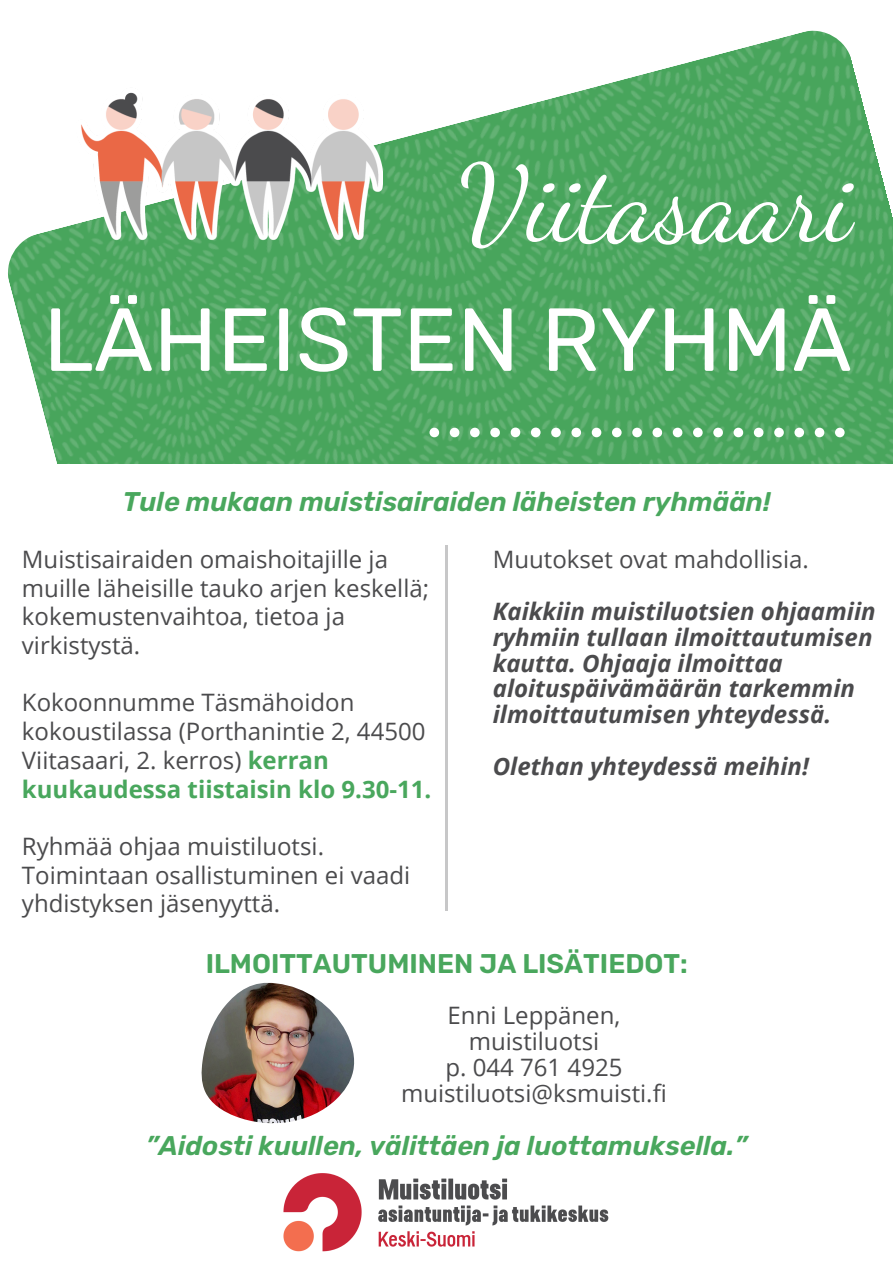
<style>
.page{position:relative;width:893px;height:1263px;background:#fff}
.page>*{position:absolute;margin:0;border:0;box-sizing:border-box;transform-origin:0 0}
.t1{font:108.07px "Dancing Script";color:#fff}
.t2{font:89.25px "Rubik";color:#fff}
.t3{font:italic 600 27px "Rubik";color:#49a75d}
.t4{font:600 27px "Rubik";color:#49a75d}
.t5{font:24px/28.7px "Open Sans";color:#4b4b4d}
.t6{font:italic 700 24px/25.9px "Open Sans";color:#4b4b4d}
.s1{font-weight:700;color:#49a75d}
</style>
<div class="page">
<img style="left:8px;top:30px;width:885px;height:434px">
<img style="left:76px;top:41px;width:307px;height:246px">
<div style="left:429px;top:428px;width:10px;height:9px;background:#fff;border-radius:50%"></div>
<div style="left:450px;top:428px;width:9px;height:9px;background:#fff;border-radius:50%"></div>
<div style="left:470px;top:428px;width:10px;height:9px;background:#fff;border-radius:50%"></div>
<div style="left:490px;top:428px;width:10px;height:9px;background:#fff;border-radius:50%"></div>
<div style="left:510px;top:427px;width:10px;height:10px;background:#fff;border-radius:50%"></div>
<div style="left:531px;top:427px;width:9px;height:10px;background:#fff;border-radius:50%"></div>
<div style="left:551px;top:428px;width:10px;height:9px;background:#fff;border-radius:50%"></div>
<div style="left:571px;top:428px;width:10px;height:9px;background:#fff;border-radius:50%"></div>
<div style="left:592px;top:428px;width:9px;height:9px;background:#fff;border-radius:50%"></div>
<div style="left:612px;top:428px;width:9px;height:9px;background:#fff;border-radius:50%"></div>
<div style="left:632px;top:428px;width:10px;height:9px;background:#fff;border-radius:50%"></div>
<div style="left:652px;top:428px;width:10px;height:9px;background:#fff;border-radius:50%"></div>
<div style="left:673px;top:428px;width:9px;height:9px;background:#fff;border-radius:50%"></div>
<div style="left:693px;top:428px;width:10px;height:9px;background:#fff;border-radius:50%"></div>
<div style="left:713px;top:428px;width:10px;height:9px;background:#fff;border-radius:50%"></div>
<div style="left:733px;top:428px;width:10px;height:9px;background:#fff;border-radius:50%"></div>
<div style="left:754px;top:428px;width:9px;height:9px;background:#fff;border-radius:50%"></div>
<div style="left:774px;top:428px;width:10px;height:9px;background:#fff;border-radius:50%"></div>
<div style="left:794px;top:428px;width:10px;height:9px;background:#fff;border-radius:50%"></div>
<div style="left:814px;top:428px;width:10px;height:9px;background:#fff;border-radius:50%"></div>
<div style="left:835px;top:428px;width:9px;height:9px;background:#fff;border-radius:50%"></div>
<img style="left:283px;top:1173px;width:326px;height:79px">
<img style="left:202px;top:982px;width:152px;height:142px">
<hr style="left:445px;top:545px;width:3px;height:365px;background:#4b4b4d">
<p class="t1" style="left:458px;top:140px;width:395px">Viitasaari</p>
<p class="t2" style="left:43px;top:287px;width:810px">LÄHEISTEN RYHMÄ</p>
<p class="t3" style="left:123px;top:486px;width:649px">Tule mukaan muistisairaiden läheisten ryhmään!</p>
<p class="t5" style="left:22px;top:544px;width:409px">Muistisairaiden omaishoitajille ja muille läheisille tauko arjen keskellä; kokemustenvaihtoa, tietoa ja virkistystä.</p>
<p class="t5" style="left:22px;top:688px;width:411px">Kokoonnumme Täsmähoidon kokoustilassa (Porthanintie 2, 44500<br>Viitasaari, 2. kerros) <span class="s1">kerran kuukaudessa tiistaisin klo 9.30-11.</span></p>
<p class="t5" style="left:22px;top:831px;width:390px">Ryhmää ohjaa muistiluotsi.<br>Toimintaan osallistuminen ei vaadi yhdistyksen jäsenyyttä.</p>
<p class="t5" style="left:493px;top:544px;width:318px">Muutokset ovat mahdollisia.</p>
<p class="t6" style="left:493px;top:597px;width:384px">Kaikkiin muistiluotsien ohjaamiin ryhmiin tullaan ilmoittautumisen kautta. Ohjaaja ilmoittaa aloituspäivämäärän tarkemmin ilmoittautumisen yhteydessä.</p>
<p class="t6" style="left:493px;top:753px;width:318px">Olethan yhteydessä meihin!</p>
<p class="t4" style="left:206px;top:948px;width:484px">ILMOITTAUTUMINEN JA LISÄTIEDOT:</p>
<p class="t5" style="left:447px;top:1001px;width:174px">Enni Leppänen,</p>
<p class="t5" style="left:469px;top:1026px;width:132px">muistiluotsi</p>
<p class="t5" style="left:445px;top:1052px;width:179px">p. 044 761 4925</p>
<p class="t5" style="left:401px;top:1078px;width:267px">muistiluotsi@ksmuisti.fi</p>
<p class="t3" style="left:146px;top:1129px;width:603px">”Aidosti kuullen, välittäen ja luottamuksella.”</p>
</div>
